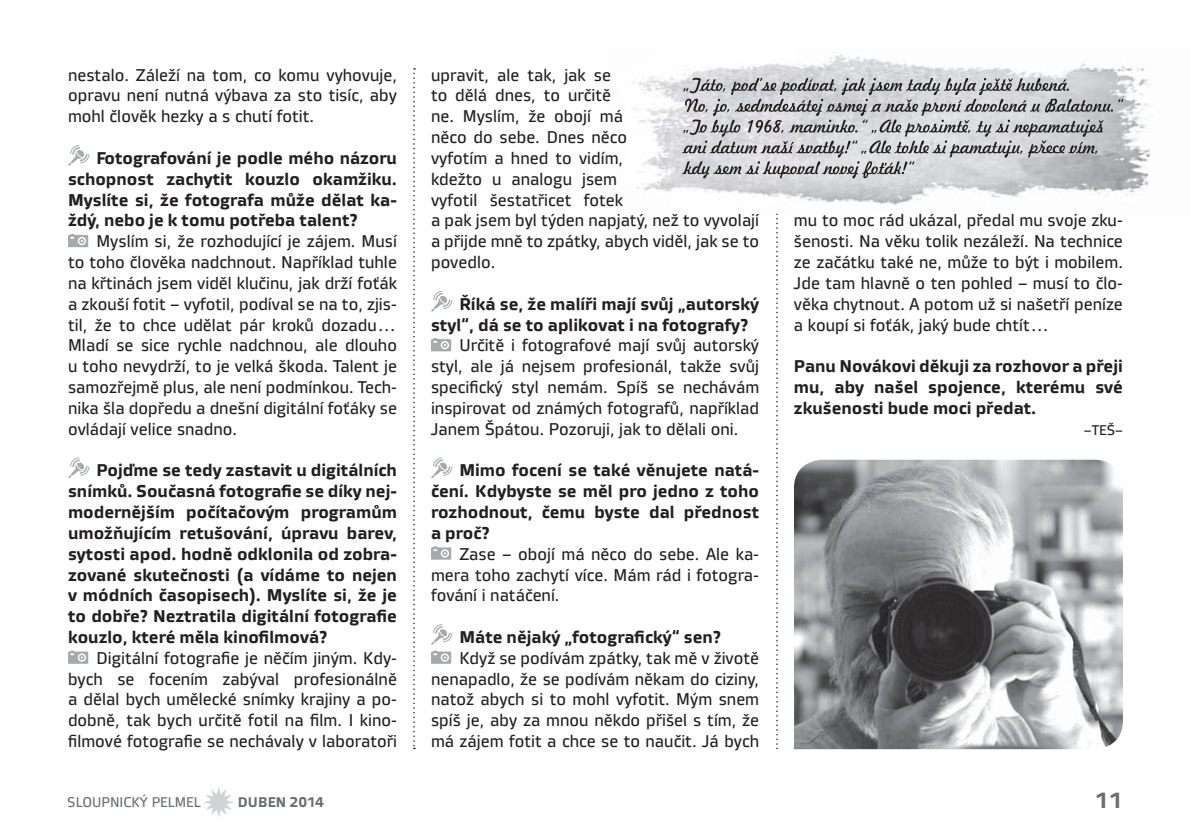
<style>
.page{position:relative;width:1191px;height:840px;background:#fff}
.page>*{position:absolute;margin:0;border:0;box-sizing:border-box;transform-origin:0 0}
.t1{font:700 22px "Vida 32 Pro";color:#6d6e70}
.t2{font:17px/20.8px "Vida 32 Pro";color:#231f20;text-align:justify}
.t3{font:700 17px/20.8px "Vida 32 Pro";color:#231f20;text-align:justify}
.t4{font:14px "Vida 32 Pro";color:#6d6e70}
.t5{font:700 14px "Vida 32 Pro";color:#6d6e70}
.t6{font:14px "Vida 32 Pro";color:#231f20}
</style>
<div class="page">
<svg style="left:204px;top:787px;width:30px;height:30px"></svg>
<svg style="left:413px;top:68px;width:2px;height:680px"></svg>
<svg style="left:776px;top:213px;width:1px;height:535px"></svg>
<svg style="left:68px;top:145px;width:21px;height:21px"></svg>
<svg style="left:68px;top:234px;width:20px;height:13px"></svg>
<svg style="left:68px;top:457px;width:21px;height:21px"></svg>
<svg style="left:68px;top:650px;width:20px;height:13px"></svg>
<svg style="left:431px;top:291px;width:21px;height:20px"></svg>
<svg style="left:431px;top:338px;width:20px;height:13px"></svg>
<svg style="left:431px;top:457px;width:21px;height:21px"></svg>
<svg style="left:431px;top:546px;width:20px;height:13px"></svg>
<svg style="left:431px;top:624px;width:21px;height:20px"></svg>
<svg style="left:431px;top:650px;width:20px;height:13px"></svg>
<img style="left:794px;top:459px;width:329px;height:289px">
<img style="left:891px;top:75px;width:260px;height:130px">
<svg style="left:633px;top:54px;width:490px;height:150px"></svg>
<p class="t2" style="left:68px;top:66px;width:330px">nestalo. Záleží na tom, co komu vyhovuje, opravu není nutná výbava za sto tisíc, aby mohl člověk hezky a s chutí fotit.</p>
<p class="t3" style="left:68px;top:149px;width:330px;text-indent:28px">Fotografování je podle mého názoru schopnost zachytit kouzlo okamžiku.<br>Myslíte si, že fotografa může dělat ka&shy;ždý, nebo je k tomu potřeba talent?</p>
<p class="t2" style="left:68px;top:232px;width:330px;text-indent:28px">Myslím si, že rozhodující je zájem. Musí to toho člověka nadchnout. Například tuhle na křtinách jsem viděl klučinu, jak drží foťák a zkouší fotit – vyfotil, podíval se na to, zjis&shy;til, že to chce udělat pár kroků dozadu… Mladí se sice rychle nadchnou, ale dlouho u toho nevydrží, to je velká škoda. Talent je samozřejmě plus, ale není podmínkou. Tech&shy;nika šla dopředu a dnešní digitální foťáky se ovládají velice snadno.</p>
<p class="t3" style="left:68px;top:461px;width:330px;text-indent:28px">Pojďme se tedy zastavit u digitálních snímků. Současná fotografie se díky nej&shy;modernějším počítačovým programům umožňujícím retušování, úpravu barev, sytosti apod. hodně odklonila od zobra&shy;zované skutečnosti (a vídáme to nejen v módních časopisech). Myslíte si, že je to dobře? Neztratila digitální fotografie kouzlo, které měla kinofilmová?</p>
<p class="t2" style="left:68px;top:648px;width:330px;text-indent:28px">Digitální fotografie je něčím jiným. Kdy&shy;bych se focením zabýval profesionálně a dělal bych umělecké snímky krajiny a po&shy;dobně, tak bych určitě fotil na film. I kino&shy;filmové fotografie se nechávaly v laboratoři</p>
<p class="t2" style="left:431px;top:66px;width:330px;text-align:left">upravit, ale tak, jak se<br>to dělá dnes, to určitě<br>ne. Myslím, že obojí<br>něco do sebe. Dnes něco<br>vyfotím a hned to vidím,<br>kdežto u analogu jsem<br>vyfotil šestatřicet fotek<br>a pak jsem byl týden napjatý, než to vyvolají a přijde mně to zpátky, abych viděl, jak se to povedlo.</p>
<p class="t3" style="left:431px;top:295px;width:330px;text-indent:28px">Říká se, že malíři mají svůj „autorský styl“, dá se to aplikovat i na fotografy?</p>
<p class="t2" style="left:431px;top:336px;width:330px;text-indent:28px">Určitě i fotografové mají svůj autorský styl, ale já nejsem profesionál, takže svůj specifický styl nemám. Spíš se nechávám inspirovat od známých fotografů, například Janem Špátou. Pozoruji, jak to dělali oni.</p>
<p class="t3" style="left:431px;top:461px;width:330px;text-indent:28px">Mimo focení se také věnujete natá&shy;čení. Kdybyste se měl pro jedno z toho rozhodnout, čemu byste dal přednost a proč?</p>
<p class="t2" style="left:431px;top:544px;width:330px;text-indent:28px">Zase – obojí má něco do sebe. Ale ka&shy;mera toho zachytí více. Mám rád i fotogra&shy;fování i natáčení.</p>
<p class="t3" style="left:459px;top:627px;width:263px">Máte nějaký „fotografický“ sen?</p>
<p class="t2" style="left:431px;top:648px;width:330px;text-indent:28px">Když se podívám zpátky, tak mě v životě nenapadlo, že se podívám někam do ciziny, natož abych si to mohl vyfotit. Mým snem spíš je, aby za mnou někdo přišel s tím, že má zájem fotit a chce se to naučit. Já bych</p>
<p class="t2" style="left:600px;top:107px;width:25px">má</p>
<p class="t2" style="left:794px;top:211px;width:330px">mu to moc rád ukázal, předal mu svoje zku&shy;šenosti. Na věku tolik nezáleží. Na technice ze začátku také ne, může to být i mobilem.<br>Jde tam hlavně o ten pohled – musí to člo&shy;věka chytnout. A potom už si našetří peníze a koupí si foťák, jaký bude chtít…</p>
<p class="t3" style="left:794px;top:357px;width:330px">Panu Novákovi děkuji za rozhovor a přeji mu, aby našel spojence, kterému své zkušenosti bude moci předat.</p>
<p class="t6" style="left:1084px;top:424px;width:41px">–TEŠ–</p>
<p class="t4" style="left:67px;top:796px;width:135px">SLOUPNICKÝ PELMEL</p>
<p class="t5" style="left:238px;top:796px;width:88px">DUBEN 2014</p>
<p class="t1" style="left:1095px;top:791px;width:29px">11</p>
</div>
